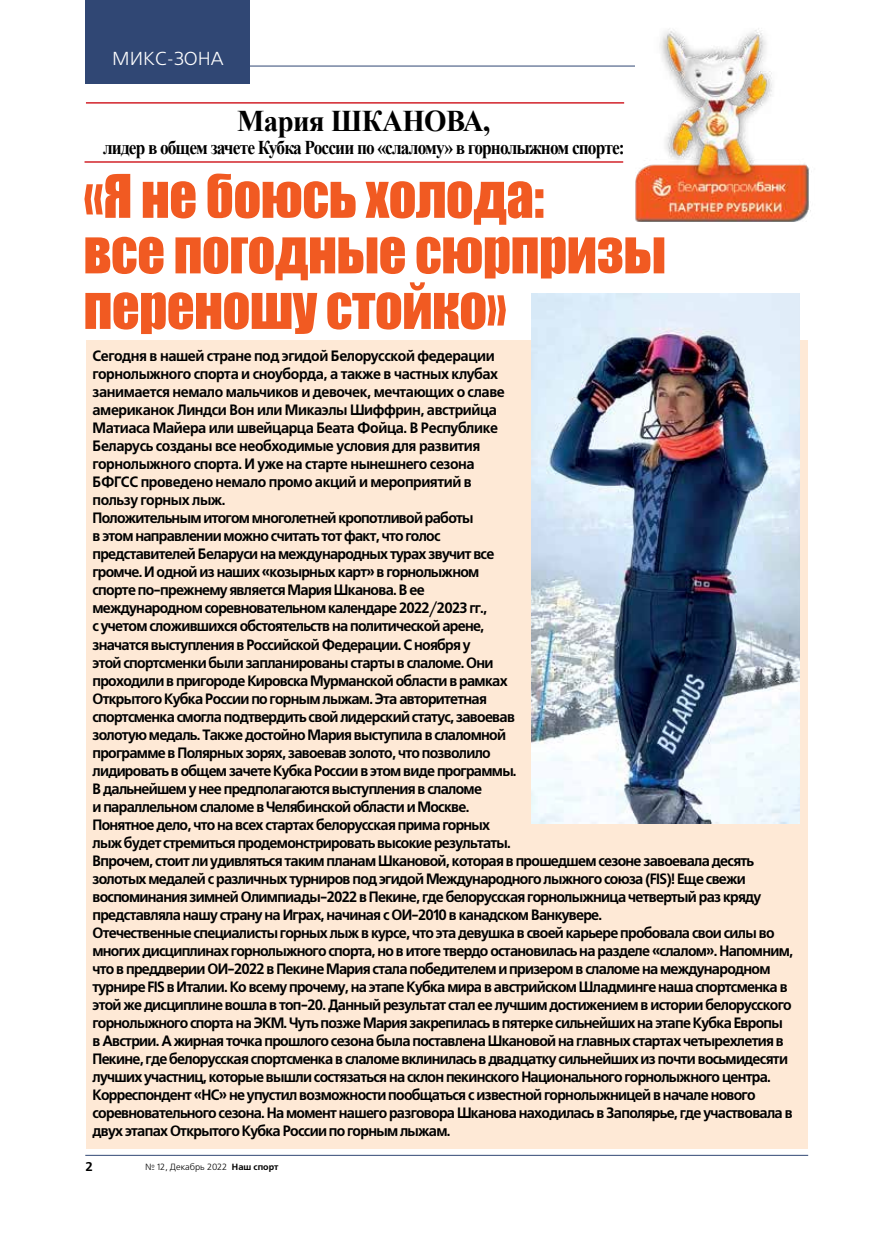
<style>
.page{position:relative;width:872px;height:1234px;background:#fff}
.page>*{position:absolute;margin:0;border:0;box-sizing:border-box;transform-origin:0 0}
.t1{font:55.5px/55.5px "Impact";letter-spacing:-.01em;color:#f15a22}
.t2{font:700 30px "Times New Roman";letter-spacing:-.02em;color:#000;scale:.96 1}
.t3{font:700 19.5px "Times New Roman";letter-spacing:-.05em;color:#000;scale:.89 1}
.t4{font:18.75px "Free Set C";color:#fff}
.t5{font:700 15px/18px "Free Set C";letter-spacing:-.05em;color:#000;scale:.94 1}
.t6{font:700 12.75px "Free Set C";color:#000}
.t7{font:9px "Free Set C";color:#000}
.s1{font-weight:700}
</style>
<div class="page">
<hr style="left:85px;top:66px;width:723px;height:1px;background:#304774">
<div style="left:85px;top:0;width:165px;height:83px;background:#304774"></div>
<hr style="left:85px;top:1154px;width:723px;height:1px;background:#304774">
<div style="left:86px;top:340px;width:721px;height:808px;background:#fee9d6"></div>
<hr style="left:86px;top:102px;width:538px;height:2px;background:#d2232a">
<hr style="left:85px;top:161px;width:538px;height:2px;background:#d2232a">
<img style="left:635px;top:28px;width:176px;height:194px">
<img style="left:531px;top:294px;width:268px;height:529px">
<p class="t4" style="left:112px;top:49px;width:113px">МИКС-ЗОНА</p>
<h2 class="t2" style="left:237px;top:100px;width:265px">Мария ШКАНОВА,</h2>
<h3 class="t3" style="left:103px;top:133px;width:587px">лидер в общем зачете Кубка России по «слалому» в горнолыжном спорте:</h3>
<h1 class="t1" style="left:83px;top:167px;width:584px">«Я не боюсь холода:<br>все погодные сюрпризы переношу стойко»</h1>
<p class="t5" style="left:92px;top:347px;width:747px">Сегодня в нашей стране под эгидой Белорусской федерации<br>горнолыжного спорта и сноуборда, а также в частных клубах<br>занимается немало мальчиков и девочек, мечтающих о славе<br>американок Линдси Вон или Микаэлы Шиффрин, австрийца<br>Матиаса Майера или швейцарца Беата Фойца. В Республике<br>Беларусь созданы все необходимые условия для развития<br>горнолыжного спорта. И уже на старте нынешнего сезона<br>БФГСС проведено немало промо акций и мероприятий в<br>пользу горных лыж.<br>Положительным итогом многолетней кропотливой работы<br>в этом направлении можно считать тот факт, что голос<br>представителей Беларуси на международных турах звучит все<br>громче. И одной из наших «козырных карт» в горнолыжном<br>спорте по-прежнему является Мария Шканова. В ее<br>международном соревновательном календаре 2022/2023 гг.,<br>с учетом сложившихся обстоятельств на политической арене,<br>значатся выступления в Российской Федерации. С ноября у<br>этой спортсменки были запланированы старты в слаломе. Они<br>проходили в пригороде Кировска Мурманской области в рамках<br>Открытого Кубка России по горным лыжам. Эта авторитетная<br>спортсменка смогла подтвердить свой лидерский статус, завоевав<br>золотую медаль. Также достойно Мария выступила в слаломной<br>программе в Полярных зорях, завоевав золото, что позволило<br>лидировать в общем зачете Кубка России в этом виде программы.<br>В дальнейшем у нее предполагаются выступления в слаломе<br>и параллельном слаломе в Челябинской области и Москве.<br>Понятное дело, что на всех стартах белорусская прима горных<br>лыж будет стремиться продемонстрировать высокие результаты.<br>Впрочем, стоит ли удивляться таким планам Шкановой, которая в прошедшем сезоне завоевала десять золотых медалей с различных турниров под эгидой Международного лыжного союза (FIS)! Еще свежи воспоминания зимней Олимпиады-2022 в Пекине, где белорусская горнолыжница четвертый раз кряду представляла нашу страну на Играх, начиная с ОИ-2010 в канадском Ванкувере.<br>Отечественные специалисты горных лыж в курсе, что эта девушка в своей карьере пробовала свои силы во многих дисциплинах горнолыжного спорта, но в итоге твердо остановилась на разделе «слалом». Напомним, что в преддверии ОИ-2022 в Пекине Мария стала победителем и призером в слаломе на международном турнире FIS в Италии. Ко всему прочему, на этапе Кубка мира в австрийском Шладминге наша спортсменка в этой же дисциплине вошла в топ-20. Данный результат стал ее лучшим достижением в истории белорусского горнолыжного спорта на ЭКМ. Чуть позже Мария закрепилась в пятерке сильнейших на этапе Кубка Европы в Австрии. А жирная точка прошлого сезона была поставлена Шкановой на главных стартах четырехлетия в Пекине, где белорусская спортсменка в слаломе вклинилась в двадцатку сильнейших из почти восьмидесяти лучших участниц, которые вышли состязаться на склон пекинского Национального горнолыжного центра.<br>Корреспондент «НС» не упустил возможности пообщаться с известной горнолыжницей в начале нового соревновательного сезона. На момент нашего разговора Шканова находилась в Заполярье, где участвовала в двух этапах Открытого Кубка России по горным лыжам.</p>
<p class="t6" style="left:85px;top:1158px;width:9px">2</p>
<p class="t7" style="left:145px;top:1161px;width:135px">№ 12, Декабрь 2022 <span class="s1">Наш спорт</span></p>
</div>
